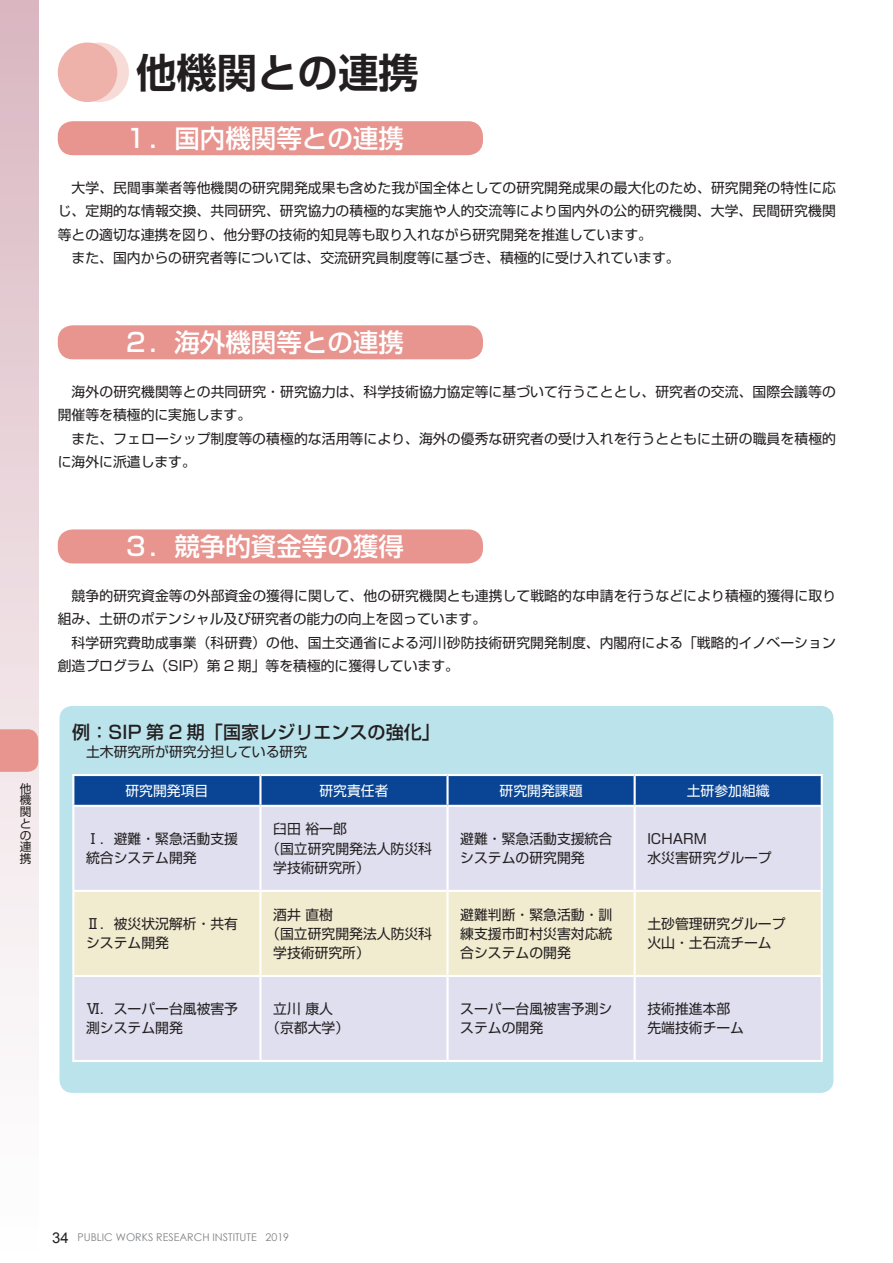
<style>
.page{position:relative;width:893px;height:1263px;background:#fff}
.page>*{position:absolute;margin:0;border:0;box-sizing:border-box;transform-origin:0 0}
.t1{font:700 40.35px "Shin Go Pro De";color:#231f20}
.t2{font:500 25.5px "Shin Go Pro";color:#fff}
.t3{font:500 18px "Shin Go Pro";color:#231f20}
.t4{font:13.8px/23.4px "Shin Go Pro";color:#231f20}
.t5{font:13.8px "Shin Go Pro";color:#fff}
.t6{font:11.7px/11.7px "Shin Go Pro";color:#231f20;text-align:justify}
.t7{font:10.65px "Century Gothic";color:#808285}
.s1{font-family:"Arial";font-size:14.85px;color:#231f20}
</style>
<div class="page">
<div style="left:0;top:0;width:38px;height:1263px;background:linear-gradient(to bottom,#dab8c2,#fff)"></div>
<div style="left:69px;top:43px;width:60px;height:59px;background:#f7dbd6;border-radius:50%"></div>
<div style="left:58px;top:43px;width:59px;height:59px;background:#efb2ab;border-radius:50%"></div>
<div style="left:58px;top:121px;width:425px;height:34px;background:#e8948f;border-radius:15px"></div>
<div style="left:58px;top:325px;width:425px;height:34px;background:#e8948f;border-radius:15px"></div>
<div style="left:58px;top:529px;width:425px;height:34px;background:#e8948f;border-radius:15px"></div>
<div style="left:60px;top:706px;width:773px;height:387px;background:#bbe3eb;border-radius:13px"></div>
<svg style="left:74px;top:776px;width:747px;height:29px;background:#0d4895"></svg>
<div style="left:74px;top:807px;width:747px;height:253px;background:#e0dfef"></div>
<div style="left:74px;top:892px;width:747px;height:83px;background:#f1ebd0"></div>
<hr style="left:72px;top:774px;width:188px;height:2px;background:#fff">
<hr style="left:72px;top:776px;width:2px;height:29px;background:#fff">
<hr style="left:260px;top:774px;width:188px;height:2px;background:#fff">
<hr style="left:259px;top:776px;width:2px;height:29px;background:#fff">
<hr style="left:448px;top:774px;width:187px;height:2px;background:#fff">
<hr style="left:446px;top:776px;width:3px;height:29px;background:#fff">
<hr style="left:635px;top:774px;width:188px;height:2px;background:#fff">
<hr style="left:634px;top:776px;width:2px;height:29px;background:#fff">
<hr style="left:821px;top:776px;width:2px;height:29px;background:#fff">
<hr style="left:72px;top:805px;width:188px;height:2px;background:#fff">
<hr style="left:72px;top:807px;width:2px;height:83px;background:#fff">
<hr style="left:260px;top:805px;width:188px;height:2px;background:#fff">
<hr style="left:259px;top:807px;width:2px;height:83px;background:#fff">
<hr style="left:448px;top:805px;width:187px;height:2px;background:#fff">
<hr style="left:446px;top:807px;width:3px;height:83px;background:#fff">
<hr style="left:635px;top:805px;width:188px;height:2px;background:#fff">
<hr style="left:634px;top:807px;width:2px;height:83px;background:#fff">
<hr style="left:821px;top:807px;width:2px;height:83px;background:#fff">
<hr style="left:72px;top:890px;width:188px;height:2px;background:#fff">
<hr style="left:72px;top:892px;width:2px;height:83px;background:#fff">
<hr style="left:260px;top:890px;width:188px;height:2px;background:#fff">
<hr style="left:259px;top:892px;width:2px;height:83px;background:#fff">
<hr style="left:448px;top:890px;width:187px;height:2px;background:#fff">
<hr style="left:446px;top:892px;width:3px;height:83px;background:#fff">
<hr style="left:635px;top:890px;width:188px;height:2px;background:#fff">
<hr style="left:634px;top:892px;width:2px;height:83px;background:#fff">
<hr style="left:821px;top:892px;width:2px;height:83px;background:#fff">
<hr style="left:72px;top:975px;width:188px;height:2px;background:#fff">
<hr style="left:72px;top:977px;width:2px;height:83px;background:#fff">
<hr style="left:260px;top:975px;width:188px;height:2px;background:#fff">
<hr style="left:259px;top:977px;width:2px;height:83px;background:#fff">
<hr style="left:448px;top:975px;width:187px;height:2px;background:#fff">
<hr style="left:446px;top:977px;width:3px;height:83px;background:#fff">
<hr style="left:635px;top:975px;width:188px;height:2px;background:#fff">
<hr style="left:634px;top:977px;width:2px;height:83px;background:#fff">
<hr style="left:821px;top:977px;width:2px;height:83px;background:#fff">
<hr style="left:72px;top:1060px;width:188px;height:2px;background:#fff">
<hr style="left:260px;top:1060px;width:188px;height:2px;background:#fff">
<hr style="left:448px;top:1060px;width:187px;height:2px;background:#fff">
<hr style="left:635px;top:1060px;width:188px;height:2px;background:#fff">
<div style="left:0;top:729px;width:38px;height:43px;background:#e8948f"></div>
<p class="t6" style="left:20px;top:781px;width:13px">他機関との連携</p>
<h1 class="t1" style="left:136px;top:39px;width:284px">他機関との連携</h1>
<h2 class="t2" style="left:123px;top:117px;width:282px">１．国内機関等との連携</h2>
<p class="t4" style="left:58px;top:174px;width:780px">　大学、民間事業者等他機関の研究開発成果も含めた我が国全体としての研究開発成果の最大化のため、研究開発の特性に応じ、定期的な情報交換、共同研究、研究協力の積極的な実施や人的交流等により国内外の公的研究機関、大学、民間研究機関等との適切な連携を図り、他分野の技術的知見等も取り入れながら研究開発を推進しています。<br>　また、国内からの研究者等については、交流研究員制度等に基づき、積極的に受け入れています。</p>
<h2 class="t2" style="left:123px;top:321px;width:282px">２．海外機関等との連携</h2>
<p class="t4" style="left:58px;top:378px;width:780px">　海外の研究機関等との共同研究・研究協力は、科学技術協力協定等に基づいて行うこととし、研究者の交流、国際会議等の開催等を積極的に実施します。<br>　また、フェローシップ制度等の積極的な活用等により、海外の優秀な研究者の受け入れを行うとともに土研の職員を積極的に海外に派遣します。</p>
<h2 class="t2" style="left:123px;top:525px;width:282px">３．競争的資金等の獲得</h2>
<p class="t4" style="left:58px;top:582px;width:780px">　競争的研究資金等の外部資金の獲得に関して、他の研究機関とも連携して戦略的な申請を行うなどにより積極的獲得に取り組み、土研のポテンシャル及び研究者の能力の向上を図っています。<br>　科学研究費助成事業（科研費）の他、国土交通省による河川砂防技術研究開発制度、内閣府による「戦略的イノベーション創造プログラム（SIP）第 2 期」等を積極的に獲得しています。</p>
<h3 class="t3" style="left:72px;top:717px;width:369px">例：SIP 第 2 期「国家レジリエンスの強化」</h3>
<p class="t4" style="left:72px;top:739px;width:236px">　土木研究所が研究分担している研究</p>
<p class="t5" style="left:125px;top:779px;width:84px">研究開発項目</p>
<p class="t5" style="left:319px;top:779px;width:71px">研究責任者</p>
<p class="t5" style="left:500px;top:779px;width:84px">研究開発課題</p>
<p class="t5" style="left:687px;top:779px;width:84px">土研参加組織</p>
<p class="t4" style="left:86px;top:827px;width:154px;line-height:19.2px">Ⅰ．避難・緊急活動支援統合システム開発</p>
<p class="t4" style="left:273px;top:816px;width:75px">臼田 裕一郎</p>
<p class="t4" style="left:266px;top:835px;width:167px">（国立研究開発法人防災科</p>
<p class="t4" style="left:273px;top:854px;width:98px">学技術研究所）</p>
<p class="t4" style="left:460px;top:827px;width:154px;line-height:19.2px">避難・緊急活動支援統合システムの研究開発</p>
<p class="t4" style="left:647px;top:828px;width:126px;line-height:19px">ICHARM<br>水災害研究グループ</p>
<p class="t4" style="left:86px;top:912px;width:154px;line-height:19.2px">Ⅱ．被災状況解析・共有システム開発</p>
<p class="t4" style="left:273px;top:901px;width:61px">酒井 直樹</p>
<p class="t4" style="left:266px;top:920px;width:167px">（国立研究開発法人防災科</p>
<p class="t4" style="left:273px;top:939px;width:98px">学技術研究所）</p>
<p class="t4" style="left:460px;top:903px;width:154px;line-height:19.2px;text-align:justify">避難判断・緊急活動・訓練支援市町村災害対応統合システムの開発</p>
<p class="t4" style="left:647px;top:913px;width:140px;line-height:19px">土砂管理研究グループ火山・土石流チーム</p>
<p class="t4" style="left:86px;top:998px;width:154px;line-height:19.2px">Ⅵ．スーパー台風被害予測システム開発</p>
<p class="t4" style="left:266px;top:998px;width:84px;line-height:19.2px;text-indent:7px">立川 康人（京都大学）</p>
<p class="t4" style="left:460px;top:998px;width:154px;line-height:19.2px">スーパー台風被害予測システムの開発</p>
<p class="t4" style="left:647px;top:998px;width:98px;line-height:19.2px">技術推進本部　先端技術チーム</p>
<p class="t7" style="left:52px;top:1231px;width:239px"><span class="s1">34</span> PUBLIC WORKS RESEARCH INSTITUTE 2019</p>
</div>
